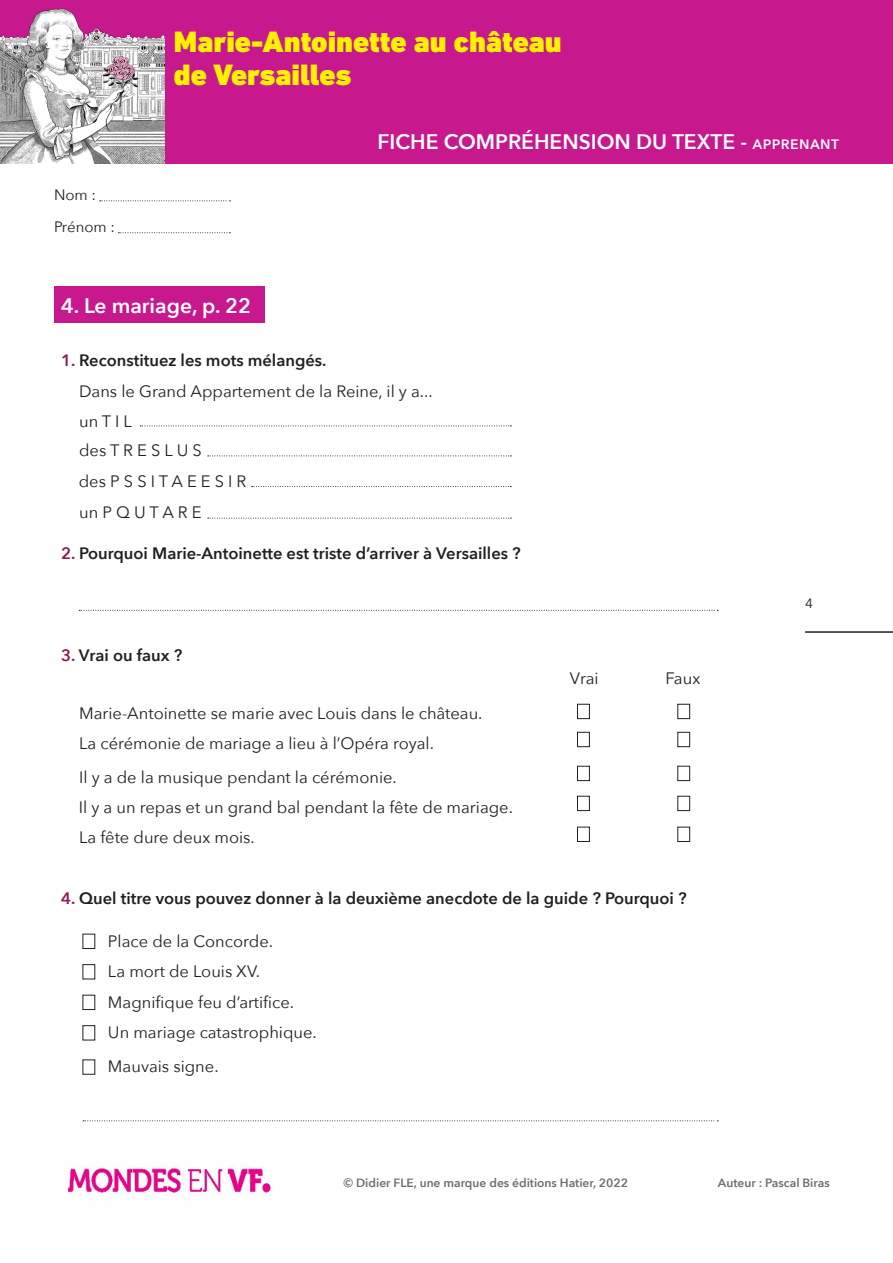
<style>
.page{position:relative;width:893px;height:1263px;background:#fff}
.page>*{position:absolute;margin:0;border:0;box-sizing:border-box;transform-origin:0 0}
.t1{font:900 30px/33px "DIN Next LT Pro";color:#fff101}
.t2{font:600 21px "Avenir Next";color:#fff}
.t3{font:16.5px "Avenir Next";color:#231f20}
.t4{font:600 16.5px "Avenir Next";color:#231f20}
.t5{font:15px "Avenir Next";color:#231f20}
.t6{font:13.5px "Avenir Next";color:#231f20}
.t7{font:600 12px "Avenir Next";color:#6c6d70}
.s1{font-weight:500;font-size:18px}
.s2{color:#8e1653}
</style>
<div class="page">
<div style="left:0;top:0;width:893px;height:164px;background:#c7188d"></div>
<img style="left:67px;top:1167px;width:204px;height:27px">
<hr style="left:805px;top:631px;width:88px;height:2px;background:#231f20">
<svg style="left:100px;top:200px;width:130px;height:1px"></svg>
<svg style="left:118px;top:232px;width:112px;height:1px"></svg>
<div style="left:54px;top:286px;width:211px;height:36px;background:#c7188d"></div>
<img style="left:0;top:8px;width:165px;height:156px">
<svg style="left:140px;top:426px;width:371px;height:1px"></svg>
<svg style="left:208px;top:455px;width:303px;height:1px"></svg>
<svg style="left:252px;top:486px;width:259px;height:1px"></svg>
<svg style="left:208px;top:518px;width:303px;height:1px"></svg>
<svg style="left:79px;top:610px;width:639px;height:1px"></svg>
<div style="left:577px;top:704px;width:13px;height:15px;border:1px solid #231f20"></div>
<div style="left:678px;top:704px;width:12px;height:15px;border:1px solid #231f20"></div>
<div style="left:577px;top:732px;width:13px;height:15px;border:1px solid #231f20"></div>
<div style="left:678px;top:732px;width:12px;height:15px;border:1px solid #231f20"></div>
<div style="left:577px;top:766px;width:13px;height:15px;border:1px solid #231f20"></div>
<div style="left:678px;top:766px;width:12px;height:15px;border:1px solid #231f20"></div>
<div style="left:577px;top:796px;width:13px;height:15px;border:1px solid #231f20"></div>
<div style="left:678px;top:796px;width:12px;height:15px;border:1px solid #231f20"></div>
<div style="left:577px;top:827px;width:13px;height:15px;border:1px solid #231f20"></div>
<div style="left:678px;top:827px;width:12px;height:15px;border:1px solid #231f20"></div>
<div style="left:83px;top:934px;width:12px;height:15px;border:1px solid #231f20"></div>
<div style="left:83px;top:964px;width:12px;height:15px;border:1px solid #231f20"></div>
<div style="left:83px;top:995px;width:12px;height:15px;border:1px solid #231f20"></div>
<div style="left:83px;top:1025px;width:12px;height:15px;border:1px solid #231f20"></div>
<svg style="left:83px;top:1120px;width:635px;height:1px"></svg>
<p class="t1" style="left:174px;top:25px;width:389px">Marie-Antoinette au château de Versailles</p>
<p class="t5" style="left:54px;top:182px;width:44px">Nom :</p>
<p class="t5" style="left:54px;top:214px;width:63px">Prénom :</p>
<p class="t2" style="left:378px;top:123px;width:463px">FICHE COMPRÉHENSION DU TEXTE - <span class="s1">apprenant</span></p>
<p class="t2" style="left:61px;top:288px;width:191px">4. Le mariage, p. 22</p>
<p class="t4" style="left:61px;top:346px;width:267px"><span class="s2">1.</span> Reconstituez les mots mélangés.</p>
<p class="t3" style="left:79px;top:377px;width:355px">Dans le Grand Appartement de la Reine, il y a...</p>
<p class="t3" style="left:79px;top:407px;width:54px">un T I L</p>
<p class="t3" style="left:79px;top:436px;width:124px">des T R E S L U S</p>
<p class="t3" style="left:79px;top:467px;width:169px">des P S S I T A E E S I R</p>
<p class="t3" style="left:79px;top:499px;width:124px">un P Q U T A R E</p>
<p class="t4" style="left:61px;top:539px;width:461px"><span class="s2">2.</span> Pourquoi Marie-Antoinette est triste d’arriver à Versailles ?</p>
<p class="t4" style="left:61px;top:641px;width:123px"><span class="s2">3.</span> Vrai ou faux ?</p>
<p class="t3" style="left:79px;top:699px;width:405px">Marie-Antoinette se marie avec Louis dans le château.</p>
<p class="t3" style="left:79px;top:729px;width:356px">La cérémonie de mariage a lieu à l’Opéra royal.</p>
<p class="t3" style="left:79px;top:763px;width:319px">Il y a de la musique pendant la cérémonie.</p>
<p class="t3" style="left:79px;top:793px;width:436px">Il y a un repas et un grand bal pendant la fête de mariage.</p>
<p class="t3" style="left:79px;top:824px;width:177px">La fête dure deux mois.</p>
<p class="t3" style="left:570px;top:664px;width:30px">Vrai</p>
<p class="t3" style="left:665px;top:664px;width:36px">Faux</p>
<p class="t4" style="left:61px;top:884px;width:627px"><span class="s2">4.</span> Quel titre vous pouvez donner à la deuxième anecdote de la guide ? Pourquoi ?</p>
<p class="t3" style="left:108px;top:927px;width:167px">Place de la Concorde.</p>
<p class="t3" style="left:108px;top:957px;width:154px">La mort de Louis XV.</p>
<p class="t3" style="left:108px;top:988px;width:188px">Magnifique feu d’artifice.</p>
<p class="t3" style="left:108px;top:1018px;width:210px">Un mariage catastrophique.</p>
<p class="t3" style="left:108px;top:1052px;width:112px">Mauvais signe.</p>
<p class="t6" style="left:805px;top:592px;width:9px">4</p>
<p class="t7" style="left:343px;top:1173px;width:286px">© Didier FLE, une marque des éditions Hatier, 2022</p>
<p class="t7" style="left:718px;top:1173px;width:113px">Auteur : Pascal Biras</p>
</div>
